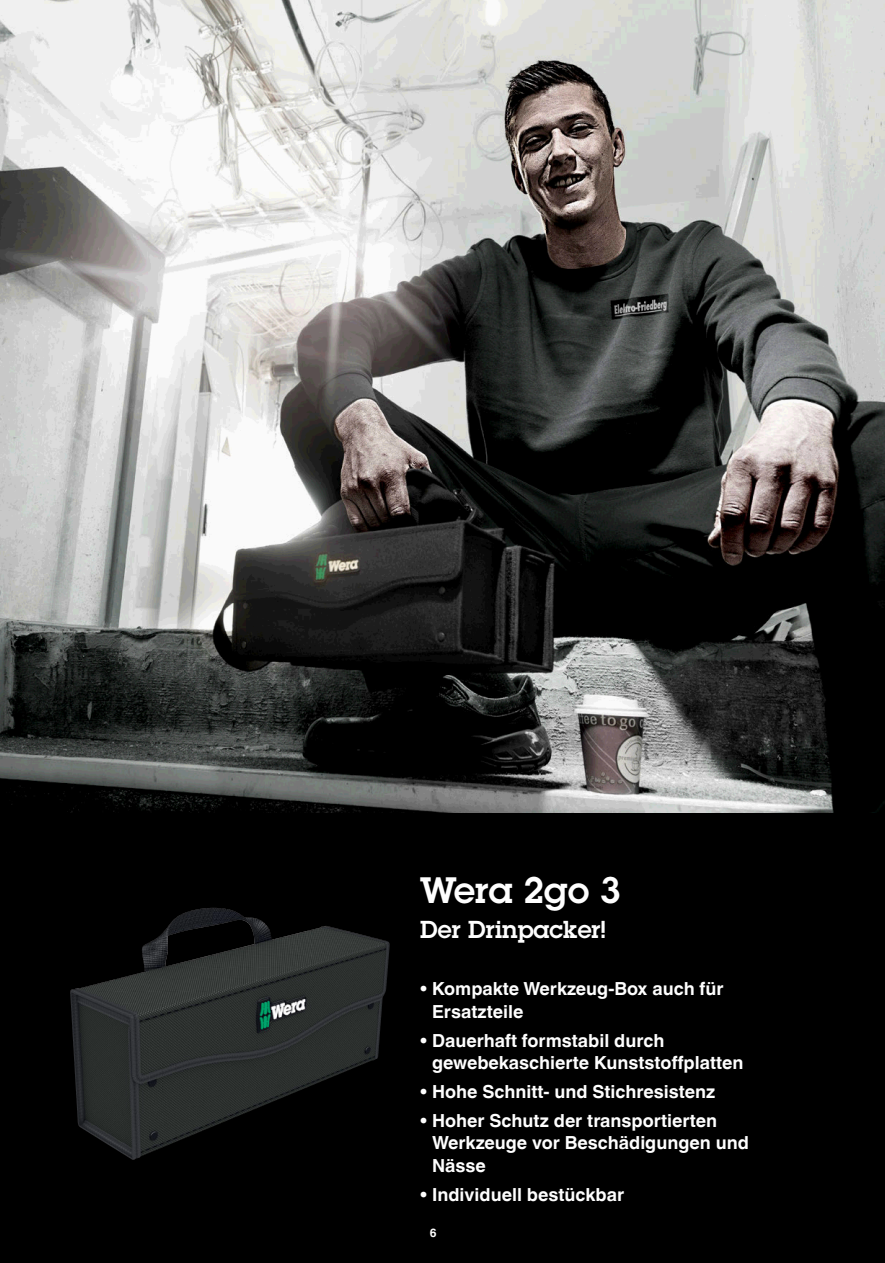
<style>
.page{position:relative;width:885px;height:1263px;background:#fff}
.page>*{position:absolute;margin:0;border:0;box-sizing:border-box;transform-origin:0 0}
.t1{font:600 36px "Lubalin Graph Std";color:#fefefe}
.t2{font:600 24px "Lubalin Graph Std";color:#fefefe}
.t3{font:700 18px/22.5px "Helvetica World";color:#fefefe}
.t4{font:700 12px "Helvetica World";color:#fefefe}
</style>
<div class="page">
<div style="left:0;top:0;width:884px;height:1263px;background:#000"></div>
<img style="left:1px;top:0;width:883px;height:812px">
<img style="left:70px;top:908px;width:319px;height:252px">
<img style="left:0;top:0;width:1px;height:812px">
<h1 class="t1" style="left:420px;top:866px;width:202px">Wera 2go 3</h1>
<h2 class="t2" style="left:420px;top:914px;width:187px">Der Drinpacker!</h2>
<p class="t3" style="left:432px;top:978px;width:293px;text-indent:-12px">• Kompakte Werkzeug-Box auch für<br>Ersatzteile</p>
<p class="t3" style="left:432px;top:1029px;width:313px;text-indent:-12px">• Dauerhaft formstabil durch gewebekaschierte Kunststoffplatten</p>
<p class="t3" style="left:420px;top:1080px;width:297px">• Hohe Schnitt- und Stichresistenz</p>
<p class="t3" style="left:432px;top:1109px;width:318px;text-indent:-12px">• Hoher Schutz der transportierten<br>Werkzeuge vor Beschädigungen und<br>Nässe</p>
<p class="t3" style="left:420px;top:1183px;width:205px">• Individuell bestückbar</p>
<p class="t4" style="left:429px;top:1225px;width:8px">6</p>
</div>
